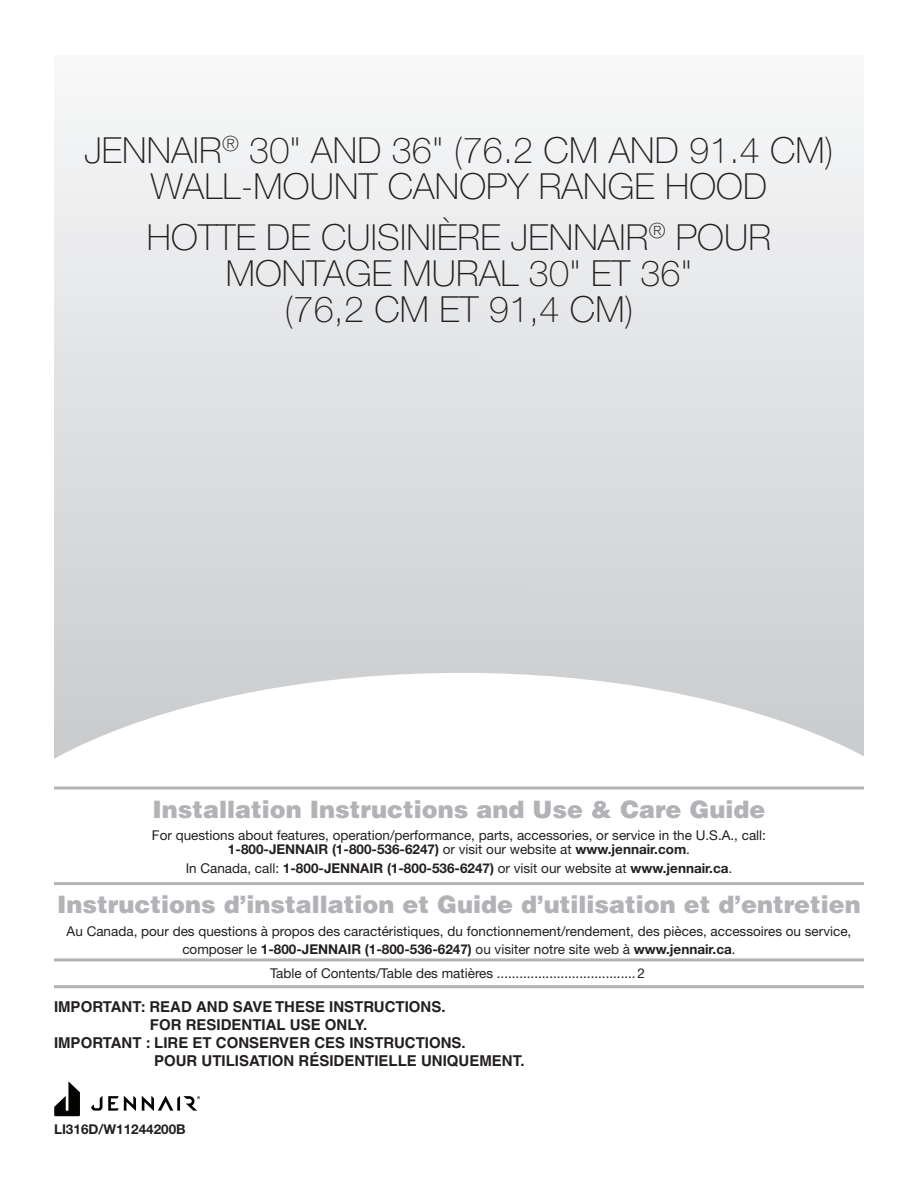
<style>
.page{position:relative;width:918px;height:1188px;background:#fff}
.page>*{position:absolute;margin:0;border:0;box-sizing:border-box;transform-origin:0 0}
.Cover_Heading_1{font:100 36px/36px "Helvetica Neue";letter-spacing:.005em;color:#231f20;text-align:center}
.Cover_Heading_2{font:900 24px "Helvetica";color:#b2b3b7}
.t1{font:700 15px "Helvetica";color:#231f20}
.Body_Centered{font:13.5px/14px "Helvetica Neue LT Std";color:#231f20;text-align:center}
.Body_Centered-2{font:700 13.5px "Helvetica Neue LT Std";color:#231f20}
.Cover_TOC{font:13.5px "Helvetica Neue LT Std";color:#231f20}
.Part_Number{font:700 13.5px "Helvetica Neue";color:#231f20}
.s1{font-weight:700}
.s2{font-weight:400}
</style>
<div class="page">
<svg style="left:54px;top:673px;width:810px;height:444px"></svg>
<hr style="left:54px;top:786px;width:810px;height:3px;background:#b2b3b7">
<hr style="left:54px;top:882px;width:810px;height:3px;background:#b2b3b7">
<hr style="left:54px;top:958px;width:810px;height:3px;background:#b2b3b7">
<hr style="left:54px;top:985px;width:810px;height:3px;background:#b2b3b7">
<svg style="left:108px;top:1096px;width:28px;height:15px"></svg>
<svg style="left:91px;top:1096px;width:11px;height:15px"></svg>
<svg style="left:54px;top:1081px;width:26px;height:35px"></svg>
<svg style="left:142px;top:1096px;width:58px;height:15px"></svg>
<p class="Cover_Heading_1" style="left:84px;top:133px;width:751px">JENNAIR<sup>®</sup> 30" AND 36" (76.2 CM AND 91.4 CM)<br>WALL-MOUNT CANOPY RANGE HOOD</p>
<p class="Cover_Heading_1" style="left:147px;top:220px;width:626px">HOTTE DE CUISINIÈRE JENNAIR<sup>®</sup> POUR<br>MONTAGE MURAL 30" ET 36"<br>(76,2 CM ET 91,4 CM)</p>
<p class="Cover_Heading_2" style="left:153px;top:793px;width:614px">Installation Instructions and Use &amp; Care Guide</p>
<p class="Body_Centered" style="left:152px;top:828px;width:616px">For questions about features, operation/performance, parts, accessories, or service in the U.S.A., call:<br><span class="s1">1-800-JENNAIR (1-800-536-6247)</span> or visit our website at <span class="s1">www.jennair.com</span>.</p>
<p class="Body_Centered-2" style="left:186px;top:860px;width:548px"><span class="s2">In Canada, call:</span> 1-800-JENNAIR (1-800-536-6247) <span class="s2">or visit our website at</span> www.jennair.ca<span class="s2">.</span></p>
<p class="Cover_Heading_2" style="left:57px;top:889px;width:805px">Instructions d’installation et Guide d’utilisation et d’entretien</p>
<p class="Body_Centered" style="left:67px;top:924px;width:786px">Au Canada, pour des questions à propos des caractéristiques, du fonctionnement/rendement, des pièces, accessoires ou service,</p>
<p class="Body_Centered-2" style="left:182px;top:941px;width:555px"><span class="s2">composer le</span> 1-800-JENNAIR (1-800-536-6247) <span class="s2">ou visiter notre site web à</span> www.jennair.ca<span class="s2">.</span></p>
<p class="Cover_TOC" style="left:270px;top:965px;width:376px">Table of Contents/Table des matières .....................................2</p>
<p class="t1" style="left:54px;top:998px;width:393px">IMPORTANT: READ AND SAVE THESE INSTRUCTIONS.</p>
<p class="t1" style="left:150px;top:1016px;width:219px">FOR RESIDENTIAL USE ONLY.</p>
<p class="t1" style="left:54px;top:1034px;width:413px">IMPORTANT : LIRE ET CONSERVER CES INSTRUCTIONS.</p>
<p class="t1" style="left:154px;top:1052px;width:372px">POUR UTILISATION RÉSIDENTIELLE UNIQUEMENT.</p>
<p class="Part_Number" style="left:54px;top:1121px;width:133px">LI316D/W11244200B</p>
</div>
